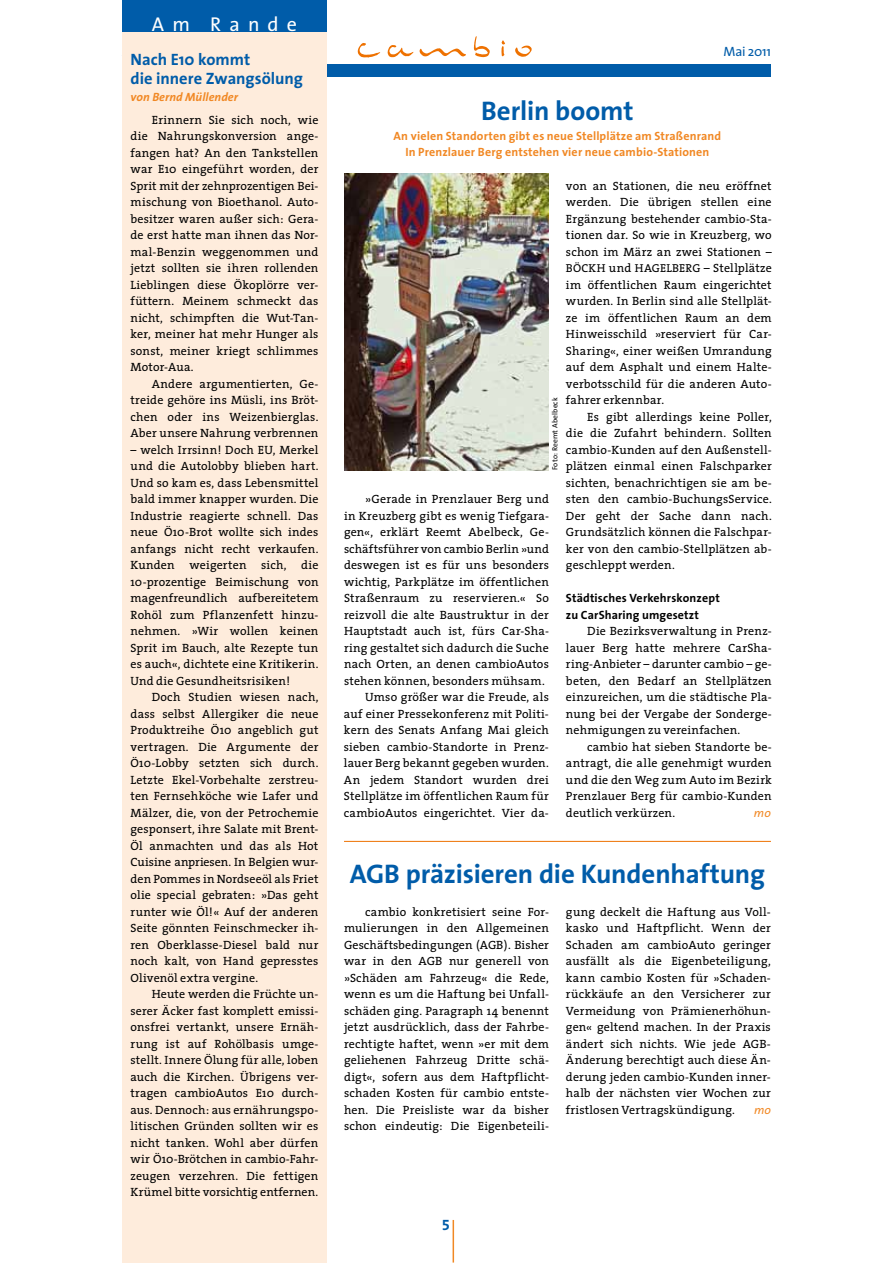
<style>
.page{position:relative;width:893px;height:1263px;background:#fff}
.page>*{position:absolute;margin:0;border:0;box-sizing:border-box;transform-origin:0 0}
.t1{font:700 27px "The Sans";letter-spacing:-.005em;color:#005ca9}
.t2{font:20.1px "The Sans";letter-spacing:.405em;color:#fff}
.t3{font:700 16.5px/19.5px "The Sans";letter-spacing:.005em;color:#005ca9}
.t4{font:15px "The Sans Bold Expert";color:#005ca9}
.t5{font:13.5px "The Sans";letter-spacing:-.02em;color:#005ca9}
.t6{font:12px/16.5px "The Serif";letter-spacing:.015em;color:#000;text-align:justify}
.t7{font:700 12px/16.5px "The Sans";letter-spacing:.015em;color:#f18824;text-align:center}
.t8{font:700 12px/16.5px "The Sans";letter-spacing:.01em;color:#000}
.t9{font:italic 700 12px "The Sans";letter-spacing:.005em;color:#f18824}
.t10{font:italic 12px "The Sans";color:#f18824}
.t11{font:7.5px "The Sans";letter-spacing:.02em;color:#000}
.s1{font-size:11.55px}
</style>
<div class="page">
<hr style="left:453px;top:1220px;width:1px;height:42px;background:#f18824">
<svg style="left:474px;top:36px;width:16px;height:21px"></svg>
<svg style="left:357px;top:43px;width:23px;height:15px"></svg>
<svg style="left:515px;top:45px;width:17px;height:12px"></svg>
<svg style="left:501px;top:40px;width:4px;height:17px"></svg>
<svg style="left:388px;top:45px;width:78px;height:12px"></svg>
<div style="left:133px;top:64px;width:638px;height:13px;background:#005ca9"></div>
<div style="left:122px;top:0;width:205px;height:1262px;background:#feecdc"></div>
<div style="left:122px;top:0;width:205px;height:31px;background:#005ca9"></div>
<img style="left:344px;top:173px;width:205px;height:297px">
<hr style="left:344px;top:841px;width:427px;height:1px;background:#ee7100">
<h2 class="t2" style="left:152px;top:7px;width:147px">Am Rande</h2>
<p class="t5" style="left:122px;top:41px;width:65px">Ausgabe 23</p>
<p class="t5" style="left:724px;top:41px;width:49px">Mai 2011</p>
<h3 class="t3" style="left:131px;top:49px;width:174px">Nach E10 kommt<br>die innere Zwangsölung</h3>
<p class="t9" style="left:131px;top:87px;width:109px">von Bernd Müllender</p>
<p class="t6" style="left:131px;top:111px;width:189px;text-indent:21px">Erinnern Sie sich noch, wie die Nahrungskonversion ange&shy;fangen hat? An den Tankstellen war E10 eingeführt worden, der Sprit mit der zehnprozentigen Bei&shy;mischung von Bioethanol. Auto&shy;besitzer waren außer sich: Gera&shy;de erst hatte man ihnen das Nor&shy;mal-Benzin weggenommen und jetzt sollten sie ihren rollenden Lieblingen diese Ökoplörre ver&shy;füttern. Meinem schmeckt das nicht, schimpften die Wut-Tan&shy;ker, meiner hat mehr Hunger als sonst, meiner kriegt schlimmes Motor-Aua.</p>
<p class="t6" style="left:131px;top:375px;width:189px;text-indent:21px">Andere argumentierten, Ge&shy;treide gehöre ins Müsli, ins Bröt&shy;chen oder ins Weizenbierglas.<br>Aber unsere Nahrung verbrennen</p>
<p class="t6" style="left:131px;top:441px;width:189px">– welch Irrsinn! Doch EU, Merkel und die Autolobby blieben hart.<br>Und so kam es, dass Lebensmittel bald immer knapper wurden. Die Industrie reagierte schnell. Das neue Ö10-Brot wollte sich indes anfangs nicht recht verkaufen.<br>Kunden weigerten sich, die 10-prozentige Beimischung von magenfreundlich aufbereitetem Rohöl zum Pflanzenfett hinzu&shy;nehmen. »Wir wollen keinen Sprit im Bauch, alte Rezepte tun es auch«, dichtete eine Kritikerin.<br>Und die Gesundheitsrisiken!</p>
<p class="t6" style="left:130px;top:689px;width:189px;text-indent:21px">Doch Studien wiesen nach, dass selbst Allergiker die neue Produktreihe Ö10 angeblich gut vertragen. Die Argumente der Ö10-Lobby setzten sich durch.<br>Letzte Ekel-Vorbehalte zerstreu&shy;ten Fernsehköche wie Lafer und Mälzer, die, von der Petrochemie gesponsert, ihre Salate mit Brent-Öl anmachten und das als Hot Cuisine anpriesen. In Belgien wur&shy;den Pommes in Nordseeöl als Friet olie special gebraten: »Das geht runter wie Öl!« Auf der anderen Seite gönnten Feinschmecker ih&shy;ren Oberklasse-Diesel bald nur noch kalt, von Hand gepresstes Olivenöl extra vergine.</p>
<p class="t6" style="left:130px;top:986px;width:189px;text-indent:21px">Heute werden die Früchte un&shy;serer Äcker fast komplett emissi&shy;onsfrei vertankt, unsere Ernäh&shy;rung ist auf Rohölbasis umge&shy;stellt. Innere Ölung für alle, loben auch die Kirchen. Übrigens ver&shy;tragen cambioAutos E10 durch&shy;aus. Dennoch: aus ernährungspo&shy;litischen Gründen sollten wir es nicht tanken. Wohl aber dürfen wir Ö10-Brötchen in cambio-Fahr&shy;zeugen verzehren. Die fettigen Krümel bitte vorsichtig entfernen.</p>
<h1 class="t1" style="left:481px;top:88px;width:154px">Berlin boomt</h1>
<p class="t7" style="left:394px;top:127px;width:329px">An vielen Standorten gibt es neue Stellplätze am Straßenrand<br>In Prenzlauer Berg entstehen vier neue cambio-Stationen</p>
<p class="t6" style="left:566px;top:177px;width:207px">von an Stationen, die neu eröffnet werden. Die übrigen stellen eine Ergänzung bestehender cambio-Sta&shy;tionen dar. So wie in Kreuzberg, wo schon im März an zwei Stationen – <span class="s1">BÖCKH</span> und <span class="s1">HAGELBERG</span> – Stellplätze im öffentlichen Raum eingerichtet wurden. In Berlin sind alle Stellplät&shy;ze im öffentlichen Raum an dem Hinweisschild »reserviert für Car-Sharing«, einer weißen Umrandung auf dem Asphalt und einem Halte&shy;verbotsschild für die anderen Auto&shy;fahrer erkennbar.</p>
<p class="t6" style="left:566px;top:408px;width:207px;text-indent:21px">Es gibt allerdings keine Poller, die die Zufahrt behindern. Sollten cambio-Kunden auf den Außenstell&shy;plätzen einmal einen Falschparker sichten, benachrichtigen sie am be&shy;sten den cambio-BuchungsService.<br>Der geht der Sache dann nach.<br>Grundsätzlich können die Falschpar&shy;ker von den cambio-Stellplätzen ab&shy;geschleppt werden.</p>
<p class="t8" style="left:566px;top:590px;width:155px">Städtisches Verkehrskonzept zu CarSharing umgesetzt</p>
<p class="t6" style="left:566px;top:623px;width:207px;text-indent:21px">Die Bezirksverwaltung in Prenz&shy;lauer Berg hatte mehrere CarSha&shy;ring-Anbieter – darunter cambio – ge&shy;beten, den Bedarf an Stellplätzen einzureichen, um die städtische Pla&shy;nung bei der Vergabe der Sonderge&shy;nehmigungen zu vereinfachen.</p>
<p class="t6" style="left:566px;top:738px;width:207px;text-indent:21px">cambio hat sieben Standorte be&shy;antragt, die alle genehmigt wurden und die den Weg zum Auto im Bezirk Prenzlauer Berg für cambio-Kunden deutlich verkürzen.</p>
<p class="t11" style="left:549px;top:470px;width:74px;rotate:-90deg">Foto: Reemt Abelbeck</p>
<p class="t6" style="left:365px;top:491px;width:185px">»Gerade in Prenzlauer Berg und</p>
<p class="t6" style="left:344px;top:507px;width:205px">in Kreuzberg gibt es wenig Tiefgara-</p>
<p class="t6" style="left:344px;top:524px;width:205px">gen«, erklärt Reemt Abelbeck, Ge-</p>
<p class="t6" style="left:344px;top:540px;width:206px">schäftsführer von cambio Berlin »und</p>
<p class="t6" style="left:344px;top:557px;width:206px">deswegen ist es für uns besonders</p>
<p class="t6" style="left:344px;top:573px;width:206px">wichtig, Parkplätze im öffentlichen</p>
<p class="t6" style="left:344px;top:590px;width:206px">Straßenraum zu reservieren.« So</p>
<p class="t6" style="left:344px;top:606px;width:206px">reizvoll die alte Baustruktur in der</p>
<p class="t6" style="left:344px;top:623px;width:205px">Hauptstadt auch ist, fürs Car-Sha-</p>
<p class="t6" style="left:344px;top:639px;width:206px">ring gestaltet sich dadurch die Suche</p>
<p class="t6" style="left:344px;top:656px;width:206px">nach Orten, an denen cambioAutos</p>
<p class="t6" style="left:344px;top:672px;width:202px">stehen können, besonders mühsam.</p>
<p class="t6" style="left:365px;top:689px;width:185px">Umso größer war die Freude, als</p>
<p class="t6" style="left:344px;top:705px;width:205px">auf einer Pressekonferenz mit Politi-</p>
<p class="t6" style="left:344px;top:722px;width:206px">kern des Senats Anfang Mai gleich</p>
<p class="t6" style="left:344px;top:738px;width:205px">sieben cambio-Standorte in Prenz-</p>
<p class="t6" style="left:344px;top:755px;width:206px">lauer Berg bekannt gegeben wurden.</p>
<p class="t6" style="left:344px;top:771px;width:206px">An jedem Standort wurden drei</p>
<p class="t6" style="left:344px;top:788px;width:206px">Stellplätze im öffentlichen Raum für</p>
<p class="t6" style="left:344px;top:804px;width:206px">cambioAutos eingerichtet. Vier da-</p>
<p class="t10" style="left:754px;top:803px;width:18px">mo</p>
<h1 class="t1" style="left:350px;top:851px;width:417px">AGB präzisieren die Kundenhaftung</h1>
<p class="t6" style="left:344px;top:903px;width:206px;text-indent:21px">cambio konkretisiert seine For&shy;mulierungen in den Allgemeinen Geschäftsbedingungen (AGB). Bisher war in den AGB nur generell von »Schäden am Fahrzeug« die Rede, wenn es um die Haftung bei Unfall&shy;schäden ging. Paragraph 14 benennt jetzt ausdrücklich, dass der Fahrbe&shy;rechtigte haftet, wenn »er mit dem geliehenen Fahrzeug Dritte schä&shy;digt«, sofern aus dem Haftpflicht&shy;schaden Kosten für cambio entste&shy;hen. Die Preisliste war da bisher schon eindeutig: Die Eigenbeteili-</p>
<p class="t6" style="left:566px;top:903px;width:206px">gung deckelt die Haftung aus Voll&shy;kasko und Haftpflicht. Wenn der Schaden am cambioAuto geringer ausfällt als die Eigenbeteiligung, kann cambio Kosten für »Schaden&shy;rückkäufe an den Versicherer zur Vermeidung von Prämienerhöhun&shy;gen« geltend machen. In der Praxis ändert sich nichts. Wie jede AGB-Änderung berechtigt auch diese Än&shy;derung jeden cambio-Kunden inner&shy;halb der nächsten vier Wochen zur fristlosen Vertragskündigung.</p>
<p class="t10" style="left:754px;top:1100px;width:18px">mo</p>
<p class="t4" style="left:442px;top:1212px;width:10px">5</p>
</div>
